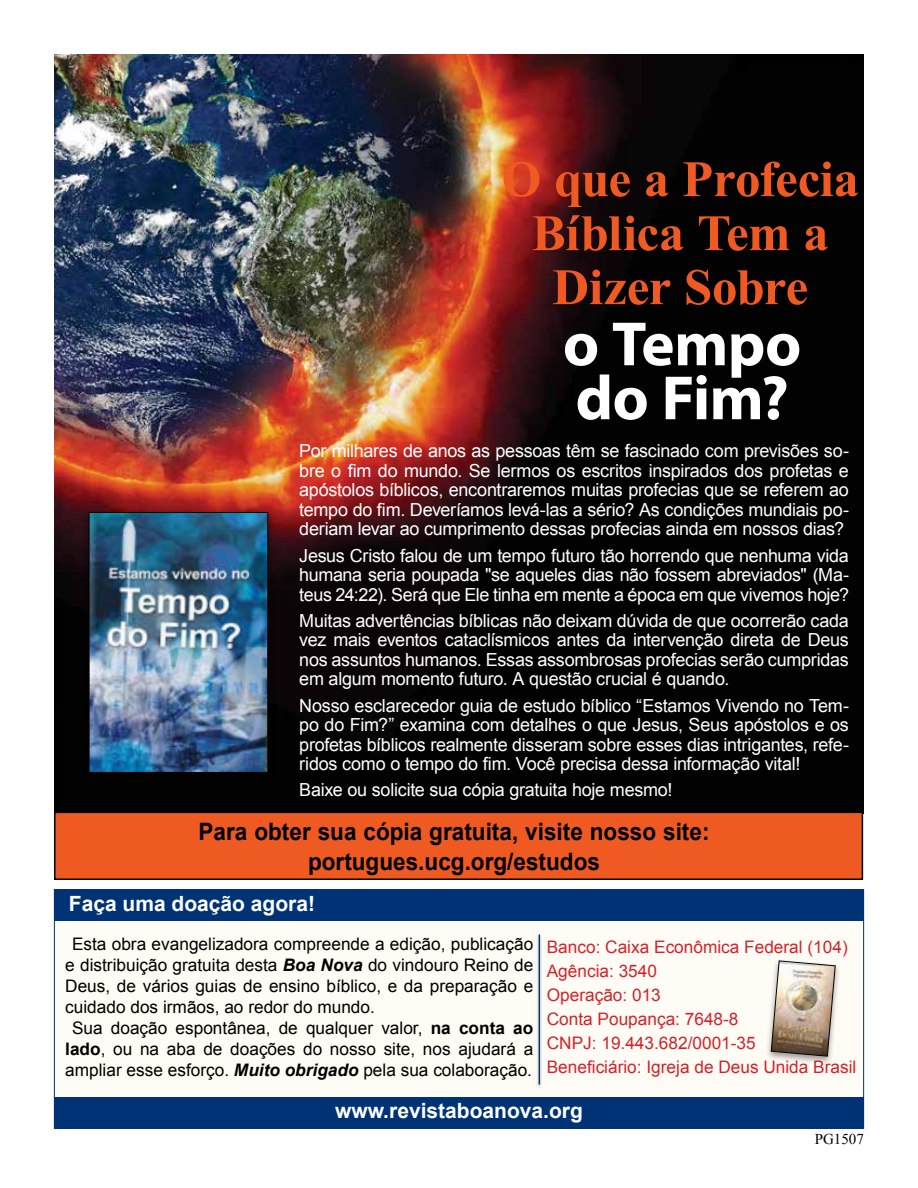
<style>
.page{position:relative;width:918px;height:1188px;background:#fff}
.page>*{position:absolute;margin:0;border:0;box-sizing:border-box;transform-origin:0 0}
.t1{font:700 63px/54px "Myriad Pro";letter-spacing:-.01em;color:#fff}
.t2{font:700 51px/54px "Times New Roman";letter-spacing:-.01em;color:#ef5a22;text-align:center}
.t3{font:700 24px/30px "Arial";color:#000;text-align:center;scale:.94 1}
.t4{font:700 21px "Arial";color:#fff}
.t5{font:18px/19.5px "Arial";letter-spacing:-.015em;color:#fff;text-align:justify}
.t6{font:17.25px "Arial";color:#000}
.t7{font:17.25px/24px "Arial";color:#d2232a}
.t8{font:15px "Times New Roman";color:#000}
.s1{font-weight:700;font-style:italic}
.s2{font-weight:700}
</style>
<div class="page">
<img style="left:54px;top:54px;width:809px;height:758px">
<div style="left:54px;top:889px;width:810px;height:240px;background:#fffcf6;border:1px solid #003375"></div>
<div style="left:54px;top:1097px;width:810px;height:32px;background:#003375"></div>
<div style="left:55px;top:812px;width:807px;height:67px;background:#ef5a22"></div>
<div style="left:54px;top:812px;width:809px;height:68px;border:2px solid #000"></div>
<div style="left:54px;top:889px;width:810px;height:32px;background:#003375"></div>
<div style="left:535px;top:933px;width:8px;height:157px;background:#000;opacity:.3"></div>
<hr style="left:539px;top:934px;width:1px;height:151px;background:#003375">
<div style="left:765px;top:958px;width:76px;height:108px;background:#000;opacity:.4"></div>
<img style="left:771px;top:960px;width:65px;height:97px">
<div style="left:83px;top:509px;width:191px;height:273px;background:#000;opacity:.4"></div>
<img style="left:91px;top:514px;width:175px;height:257px">
<div style="left:89px;top:512px;width:179px;height:261px;border:1px solid #000"></div>
<h2 class="t2" style="left:502px;top:151px;width:359px">O que a Profecia<br>Bíblica Tem a<br>Dizer Sobre</h2>
<h1 class="t1" style="left:563px;top:315px;width:240px">o Tempo do Fim?</h1>
<p class="t5" style="left:299px;top:441px;width:551px">Por milhares de anos as pessoas têm se fascinado com previsões so&shy;bre o fim do mundo. Se lermos os escritos inspirados dos profetas e apóstolos bíblicos, encontraremos muitas profecias que se referem ao tempo do fim. Deveríamos levá-las a sério? As condições mundiais po&shy;deriam levar ao cumprimento dessas profecias ainda em nossos dias?</p>
<p class="t5" style="left:299px;top:545px;width:551px">Jesus Cristo falou de um tempo futuro tão horrendo que nenhuma vida humana seria poupada "se aqueles dias não fossem abreviados" (Ma&shy;teus 24:22). Será que Ele tinha em mente a época em que vivemos hoje?</p>
<p class="t5" style="left:299px;top:611px;width:551px">Muitas advertências bíblicas não deixam dúvida de que ocorrerão cada vez mais eventos cataclísmicos antes da intervenção direta de Deus nos assuntos humanos. Essas assombrosas profecias serão cumpridas em algum momento futuro. A questão crucial é quando.</p>
<p class="t5" style="left:299px;top:695px;width:551px">Nosso esclarecedor guia de estudo bíblico “Estamos Vivendo no Tem&shy;po do Fim?” examina com detalhes o que Jesus, Seus apóstolos e os profetas bíblicos realmente disseram sobre esses dias intrigantes, refe&shy;ridos como o tempo do fim. Você precisa dessa informação vital!</p>
<p class="t5" style="left:299px;top:780px;width:375px">Baixe ou solicite sua cópia gratuita hoje mesmo!</p>
<h3 class="t3" style="left:199px;top:817px;width:545px">Para obter sua cópia gratuita, visite nosso site: portugues.ucg.org/estudos</h3>
<p class="t4" style="left:69px;top:889px;width:248px">Faça uma doação agora!</p>
<p class="t6" style="left:72px;top:932px;width:463px">Esta obra evangelizadora compreende a edição, publicação</p>
<p class="t6" style="left:65px;top:953px;width:470px">e distribuição gratuita desta <span class="s1">Boa Nova</span> do vindouro Reino de</p>
<p class="t6" style="left:65px;top:974px;width:470px">Deus, de vários guias de ensino bíblico, e da preparação e</p>
<p class="t6" style="left:65px;top:995px;width:311px">cuidado dos irmãos, ao redor do mundo.</p>
<p class="t6" style="left:72px;top:1016px;width:463px">Sua doação espontânea, de qualquer valor, <span class="s2">na conta ao</span></p>
<p class="t6" style="left:65px;top:1037px;width:470px"><span class="s2">lado</span>, ou na aba de doações do nosso site, nos ajudará a</p>
<p class="t6" style="left:65px;top:1058px;width:468px">ampliar esse esforço. <span class="s1">Muito obrigado</span> pela sua colaboração.</p>
<p class="t7" style="left:547px;top:935px;width:311px">Banco: Caixa Econômica Federal (104)<br>Agência: 3540<br>Operação: 013<br>Conta Poupança: 7648-8<br>CNPJ: 19.443.682/0001-35<br>Beneficiário: Igreja de Deus Unida Brasil</p>
<p class="t4" style="left:335px;top:1096px;width:249px">www.revistaboanova.org</p>
<p class="t8" style="left:815px;top:1129px;width:51px">PG1507</p>
</div>
